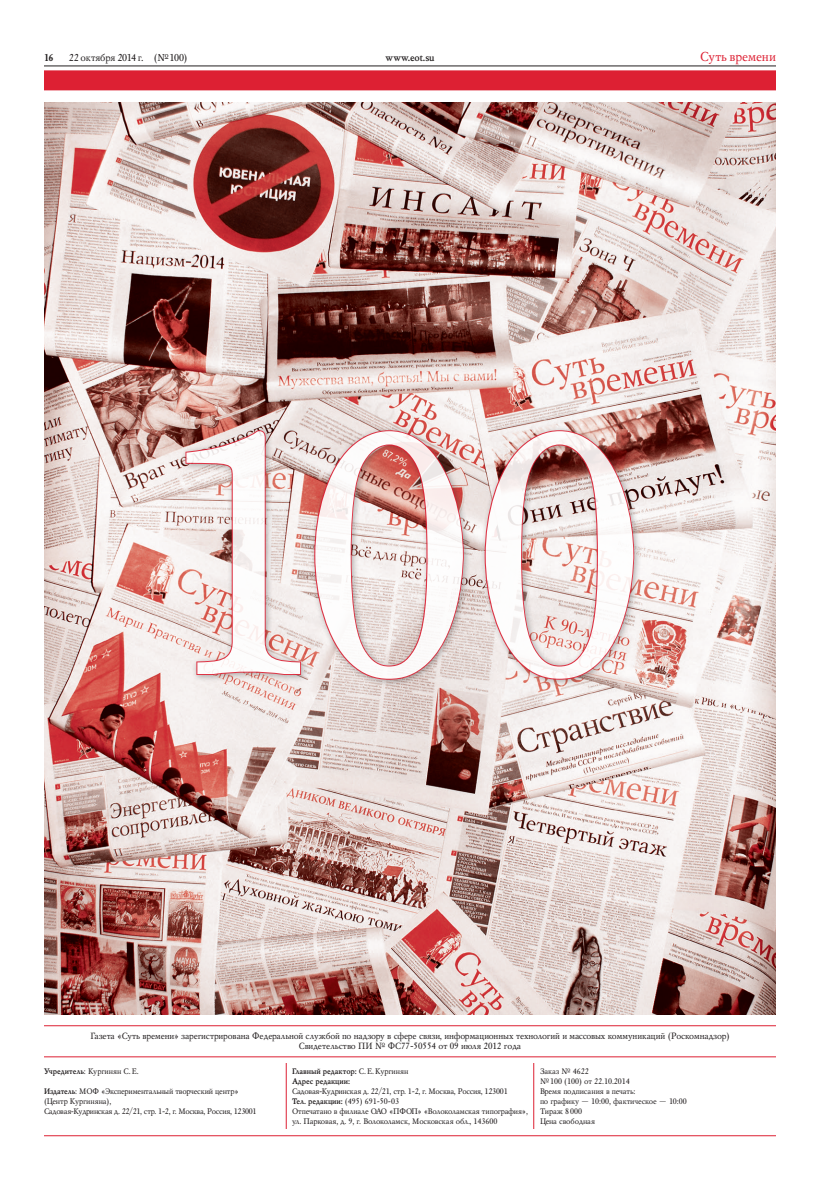
<style>
.page{position:relative;width:819px;height:1190px;background:#fff}
.page>*{position:absolute;margin:0;border:0;box-sizing:border-box;transform-origin:0 0}
.t1{font:340px "Mysl";color:#fff}
.CT1{font:13px "Mysl";letter-spacing:-.01em;color:#dd2033}
.CT1-2{font:10px "Mysl";letter-spacing:-.02em;color:#231f20}
.CT1-3{font:700 10px "Mysl";letter-spacing:-.015em;color:#231f20}
.t2{font:9px "Mysl";color:#231f20}
.t3{font:8px/10px "Mysl";letter-spacing:-.02em;color:#231f20}
.t4{font:8px/10px "Mysl";color:#231f20}
.t5{font:700 8px "Mysl";color:#231f20}
.s1{font-weight:700}
.s2{font-weight:400}
</style>
<div class="page">
<hr style="left:44px;top:66px;width:732px;height:1px;background:#231f20">
<div style="left:44px;top:70px;width:732px;height:20px;background:#dd2033"></div>
<hr style="left:44px;top:1026px;width:732px;height:1px;background:#dd2033">
<hr style="left:44px;top:1057px;width:732px;height:1px;background:#dd2033">
<hr style="left:44px;top:1136px;width:732px;height:1px;background:#dd2033">
<hr style="left:286px;top:1063px;width:1px;height:66px;background:#dd2033">
<hr style="left:534px;top:1063px;width:1px;height:66px;background:#dd2033">
<img style="left:44px;top:102px;width:732px;height:913px">
<div style="left:180px;top:425px;width:462px;height:263px;background:#231f20;opacity:.4"></div>
<svg style="left:184px;top:429px;width:118px;height:247px;background:#d0b9b7"></svg>
<img style="left:313px;top:429px;width:153px;height:252px">
<img style="left:484px;top:429px;width:152px;height:252px">
<p class="CT1-3" style="left:44px;top:50px;width:11px">16</p>
<p class="CT1-2" style="left:69px;top:51px;width:120px">22 октября 2014 г. (№100)</p>
<p class="CT1-3" style="left:386px;top:50px;width:51px">www.eot.su</p>
<p class="CT1" style="left:700px;top:48px;width:77px">Суть времени</p>
<h1 class="t1" style="left:157px;top:332px;width:489px">100</h1>
<p class="t2" style="left:90px;top:1030px;width:641px">Газета «Суть времени» зарегистрирована Федеральной службой по надзору в сфере связи, информационных технологий и массовых коммуникаций (Роскомнадзор)</p>
<p class="t2" style="left:299px;top:1040px;width:224px">Свидетельство ПИ № ФС77-50554 от 09 июля 2012 года</p>
<p class="t4" style="left:44px;top:1066px;width:96px"><span class="s1">Учредитель</span>: Кургинян С.Е.</p>
<p class="t3" style="left:44px;top:1086px;width:214px"><span class="s1">Издатель</span>: МОФ «Экспериментальный творческий центр» (Центр Кургиняна),<br>Садовая-Кудринская д. 22/21, стр. 1-2, г. Москва, Россия, 123001</p>
<p class="t5" style="left:292px;top:1066px;width:118px">Главный редактор: <span class="s2">С.Е.Кургинян</span></p>
<p class="t3" style="left:292px;top:1076px;width:217px"><span class="s1">Адрес редакции:<br></span>Садовая-Кудринская д. 22/21, стр. 1-2, г. Москва, Россия, 123001</p>
<p class="t4" style="left:292px;top:1096px;width:109px"><span class="s1">Тел. редакции:</span> (495) 691-50-03</p>
<p class="t3" style="left:292px;top:1106px;width:238px">Отпечатано в филиале ОАО «ПФОП» «Волоколамская типография»,</p>
<p class="t3" style="left:292px;top:1116px;width:207px">ул. Парковая, д. 9, г. Волоколамск, Московская обл., 143600</p>
<p class="t4" style="left:540px;top:1066px;width:91px">Заказ № 4622<br>№100 (100) от 22.10.2014</p>
<p class="t4" style="left:540px;top:1086px;width:148px">Время подписания в печать:<br>по графику — 10:00, фактическое — 10:00</p>
<p class="t4" style="left:540px;top:1106px;width:44px">Тираж 8000</p>
<p class="t3" style="left:540px;top:1116px;width:57px">Цена свободная</p>
</div>
